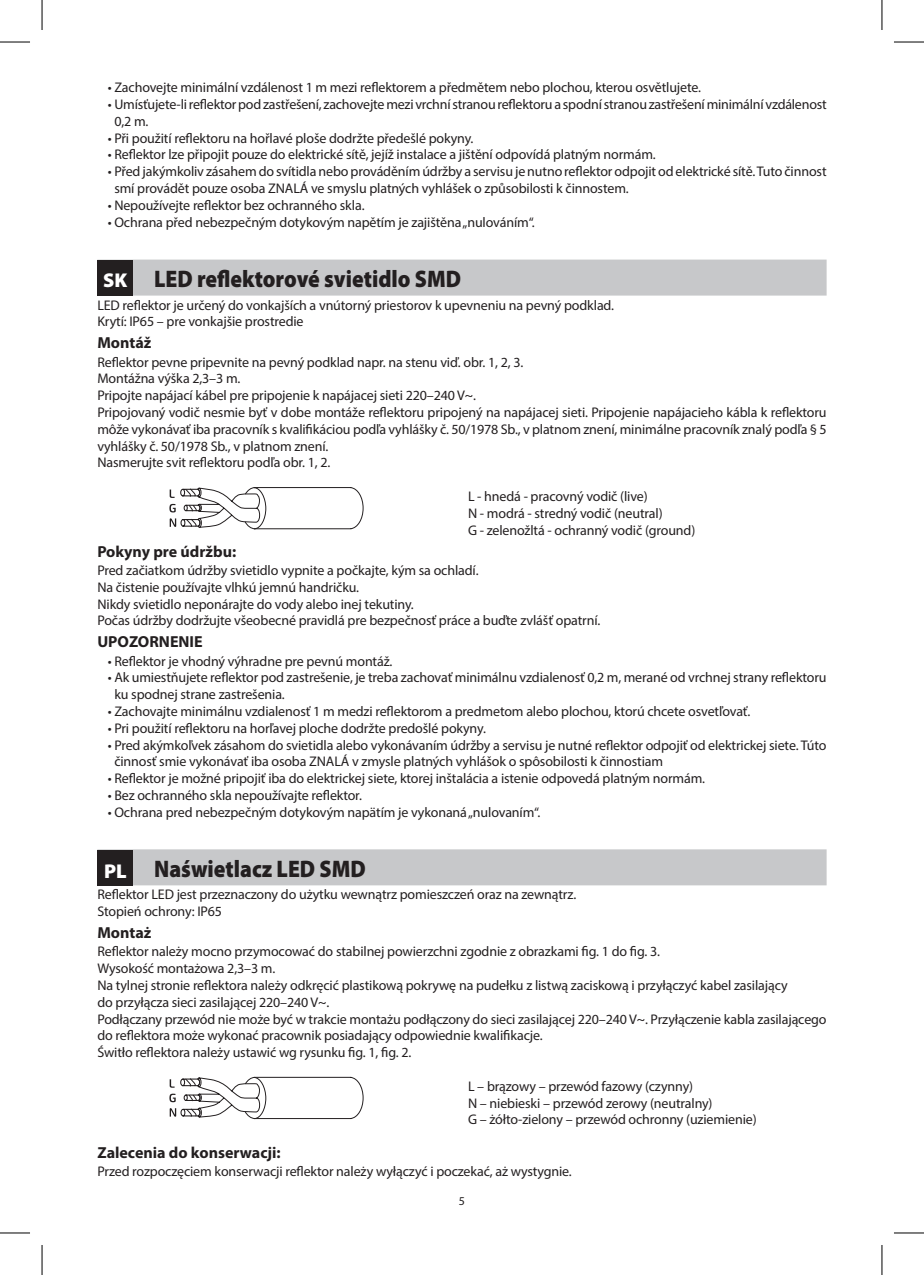
<style>
.page{position:relative;width:924px;height:1275px;background:#fff}
.page>*{position:absolute;margin:0;border:0;box-sizing:border-box;transform-origin:0 0}
.t1{font:900 24px "Myriad Pro";color:#231f20;scale:.9 1}
.t2{font:700 16px "Myriad Pro";color:#231f20}
.t3{font:14px/16.8px "Myriad Pro";letter-spacing:-.01em;color:#231f20}
.t4{font:12px "Myriad Pro";color:#231f20}
.s1{font-size:20px;color:#fff}
</style>
<div class="page">
<div style="left:97px;top:259px;width:729px;height:36px;background:#c7c8ca"></div>
<div style="left:97px;top:260px;width:36px;height:36px;background:#231f20"></div>
<svg style="left:169px;top:487px;width:195px;height:43px"></svg>
<div style="left:97px;top:849px;width:729px;height:36px;background:#c7c8ca"></div>
<div style="left:97px;top:850px;width:36px;height:36px;background:#231f20"></div>
<svg style="left:169px;top:1076px;width:195px;height:43px"></svg>
<hr style="left:0;top:42px;width:30px;height:1px;background:#000">
<hr style="left:893px;top:42px;width:30px;height:1px;background:#000">
<hr style="left:0;top:1232px;width:30px;height:1px;background:#000">
<hr style="left:893px;top:1232px;width:30px;height:1px;background:#000">
<hr style="left:42px;top:0;width:1px;height:30px;background:#000">
<hr style="left:42px;top:1245px;width:1px;height:30px;background:#000">
<hr style="left:881px;top:0;width:1px;height:30px;background:#000">
<hr style="left:881px;top:1245px;width:1px;height:30px;background:#000">
<p class="t3" style="left:108px;top:79px;width:594px">• Zachovejte minimální vzdálenost 1 m mezi reflektorem a předmětem nebo plochou, kterou osvětlujete.</p>
<p class="t3" style="left:114px;top:96px;width:713px;text-indent:-7px">• Umísťujete-li reflektor pod zastřešení, zachovejte mezi vrchní stranou reflektoru a spodní stranou zastřešení minimální vzdálenost<br>0,2 m.</p>
<p class="t3" style="left:108px;top:129px;width:367px">• Při použití reflektoru na hořlavé ploše dodržte předešlé pokyny.</p>
<p class="t3" style="left:108px;top:146px;width:549px">• Reflektor lze připojit pouze do elektrické sítě, jejíž instalace a jištění odpovídá platným normám.</p>
<p class="t3" style="left:114px;top:163px;width:713px;text-indent:-7px">• Před jakýmkoliv zásahem do svítidla nebo prováděním údržby a servisu je nutno reflektor odpojit od elektrické sítě. Tuto činnost smí provádět pouze osoba ZNALÁ ve smyslu platných vyhlášek o způsobilosti k činnostem.</p>
<p class="t3" style="left:108px;top:196px;width:258px">• Nepoužívejte reflektor bez ochranného skla.</p>
<p class="t3" style="left:108px;top:213px;width:428px">• Ochrana před nebezpečným dotykovým napětím je zajištěna „nulováním“.</p>
<h1 class="t1" style="left:103px;top:263px;width:399px"><span class="s1">SK</span> LED reflektorové svietidlo SMD</h1>
<p class="t3" style="left:97px;top:296px;width:518px">LED reflektor je určený do vonkajších a vnútorný priestorov k upevneniu na pevný podklad.<br>Krytí: IP65 – pre vonkajšie prostredie</p>
<p class="t2" style="left:97px;top:332px;width:55px">Montáž</p>
<p class="t3" style="left:97px;top:353px;width:730px">Reflektor pevne pripevnite na pevný podklad napr. na stenu viď. obr. 1, 2, 3.<br>Montážna výška 2,3–3 m.<br>Pripojte napájací kábel pre pripojenie k napájacej sieti 220–240 V~.<br>Pripojovaný vodič nesmie byť v dobe montáže reflektoru pripojený na napájacej sieti. Pripojenie napájacieho kábla k reflektoru môže vykonávať iba pracovník s kvalifikáciou podľa vyhlášky č. 50/1978 Sb., v platnom znení, minimálne pracovník znalý podľa § 5 vyhlášky č. 50/1978 Sb., v platnom znení.<br>Nasmerujte svit reflektoru podľa obr. 1, 2.</p>
<p class="t3" style="left:468px;top:488px;width:229px">L - hnedá - pracovný vodič (live)<br>N - modrá - stredný vodič (neutral)<br>G - zelenožltá - ochranný vodič (ground)</p>
<p class="t2" style="left:97px;top:541px;width:140px">Pokyny pre údržbu:</p>
<p class="t3" style="left:97px;top:561px;width:504px">Pred začiatkom údržby svietidlo vypnite a počkajte, kým sa ochladí.<br>Na čistenie používajte vlhkú jemnú handričku.<br>Nikdy svietidlo neponárajte do vody alebo inej tekutiny.<br>Počas údržby dodržujte všeobecné pravidlá pre bezpečnosť práce a buďte zvlášť opatrní.</p>
<p class="t2" style="left:97px;top:631px;width:107px">UPOZORNENIE</p>
<p class="t3" style="left:108px;top:652px;width:286px">• Reflektor je vhodný výhradne pre pevnú montáž.</p>
<p class="t3" style="left:114px;top:669px;width:713px;text-indent:-7px">• Ak umiestňujete reflektor pod zastrešenie, je treba zachovať minimálnu vzdialenosť 0,2 m, merané od vrchnej strany reflektoru ku spodnej strane zastrešenia.</p>
<p class="t3" style="left:108px;top:703px;width:644px">• Zachovajte minimálnu vzdialenosť 1 m medzi reflektorom a predmetom alebo plochou, ktorú chcete osvetľovať.</p>
<p class="t3" style="left:108px;top:719px;width:379px">• Pri použití reflektoru na horľavej ploche dodržte predošlé pokyny.</p>
<p class="t3" style="left:114px;top:736px;width:713px;text-indent:-7px">• Pred akýmkoľvek zásahom do svietidla alebo vykonávaním údržby a servisu je nutné reflektor odpojiť od elektrickej siete. Túto činnosť smie vykonávať iba osoba ZNALÁ v zmysle platných vyhlášok o spôsobilosti k činnostiam</p>
<p class="t3" style="left:108px;top:770px;width:598px">• Reflektor je možné pripojiť iba do elektrickej siete, ktorej inštalácia a istenie odpovedá platným normám.</p>
<p class="t3" style="left:108px;top:787px;width:255px">• Bez ochranného skla nepoužívajte reflektor.</p>
<p class="t3" style="left:108px;top:803px;width:434px">• Ochrana pred nebezpečným dotykovým napätím je vykonaná „nulovaním“.</p>
<h1 class="t1" style="left:104px;top:852px;width:292px"><span class="s1">PL</span> Naświetlacz LED SMD</h1>
<p class="t3" style="left:97px;top:886px;width:480px">Reflektor LED jest przeznaczony do użytku wewnątrz pomieszczeń oraz na zewnątrz.<br>Stopień ochrony: IP65</p>
<p class="t2" style="left:97px;top:922px;width:55px">Montaż</p>
<p class="t3" style="left:97px;top:943px;width:730px">Reflektor należy mocno przymocować do stabilnej powierzchni zgodnie z obrazkami fig. 1 do fig. 3.<br>Wysokość montażowa 2,3–3 m.<br>Na tylnej stronie reflektora należy odkręcić plastikową pokrywę na pudełku z listwą zaciskową i przyłączyć kabel zasilający<br>do przyłącza sieci zasilającej 220–240 V~.<br>Podłączany przewód nie może być w trakcie montażu podłączony do sieci zasilającej 220–240 V~. Przyłączenie kabla zasilającego do reflektora może wykonać pracownik posiadający odpowiednie kwalifikacje.<br>Świtło reflektora należy ustawić wg rysunku fig. 1, fig. 2.</p>
<p class="t3" style="left:468px;top:1077px;width:290px">L – brązowy – przewód fazowy (czynny)<br>N – niebieski – przewód zerowy (neutralny)<br>G – żółto-zielony – przewód ochronny (uziemienie)</p>
<p class="t2" style="left:97px;top:1142px;width:185px">Zalecenia do konserwacji:</p>
<p class="t3" style="left:97px;top:1162px;width:475px">Przed rozpoczęciem konserwacji reflektor należy wyłączyć i poczekać, aż wystygnie.</p>
<p class="t4" style="left:458px;top:1193px;width:8px">5</p>
</div>
